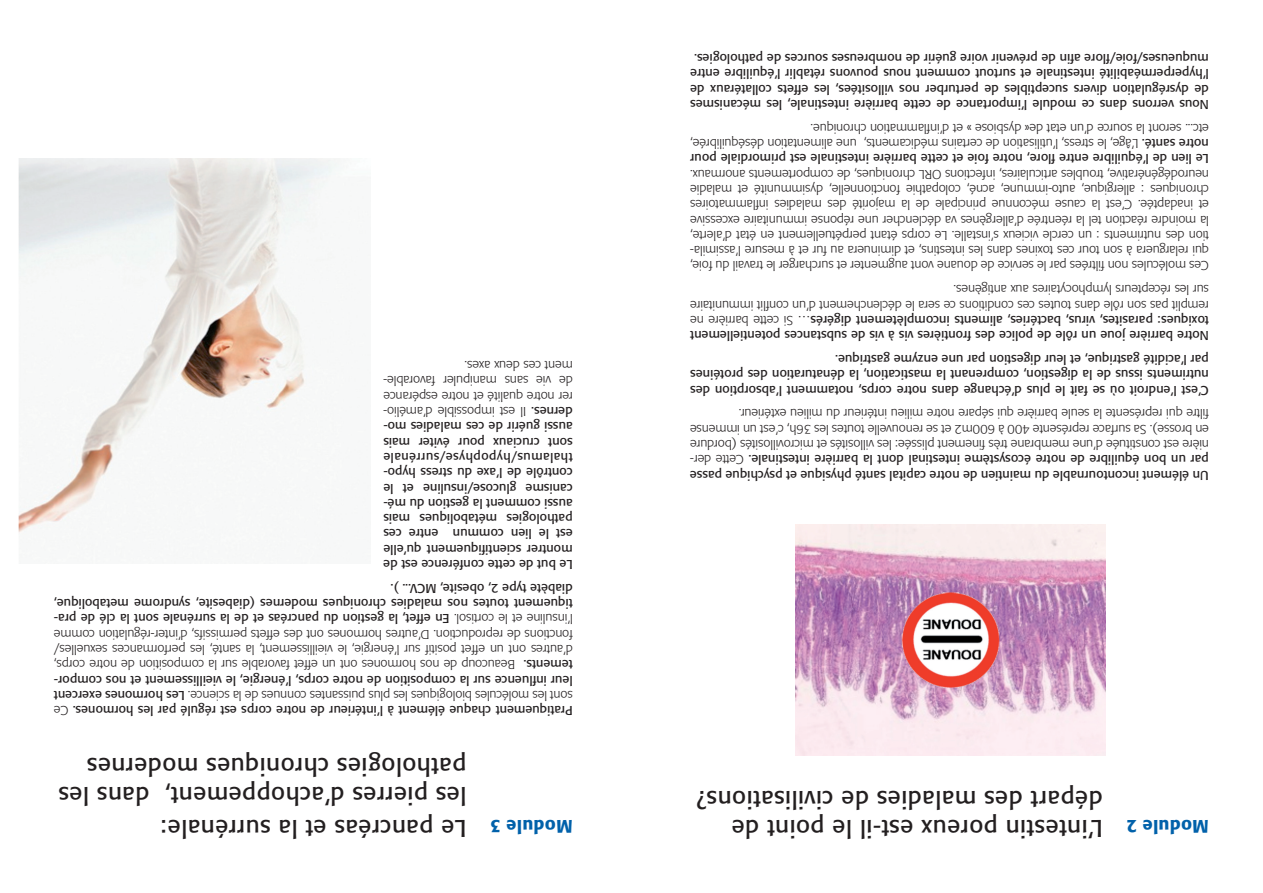
<style>
.page{position:relative;width:1263px;height:893px;background:#fff}
.page>*{position:absolute;margin:0;border:0;box-sizing:border-box;transform-origin:0 0}
.t1{font:24px/28.8px "Formata";letter-spacing:.02em;color:#231f20}
.t2{font:500 18px "Formata";letter-spacing:.02em;color:#0161aa}
.t3{font:300 12.75px/15.3px "Formata";color:#231f20;text-align:justify}
.t4{font:12.75px/15.3px "Formata";color:#231f20;text-align:justify}
.s1{font-weight:300}
.s2{font-weight:400}
</style>
<div class="page">
<img style="left:796px;top:524px;width:309px;height:231px">
<img style="left:18px;top:158px;width:321px;height:375px">
<p class="t4" style="left:573px;top:572px;width:191px;rotate:-180deg">Le but de cette conférence est de montrer scientifiquement qu’elle est le lien commun entre ces pathologies métaboliques mais aussi comment la gestion du mé&shy;canisme glucose/insuline et le contrôle de l’axe du stress hypo&shy;thalamus/hypophyse/surrénale sont cruciaux pour éviter mais aussi guérir de ces maladies mo&shy;dernes. <span class="s1">Il est impossible d’amélio&shy;rer notre qualité et notre espérance de vie sans manipuler favorable&shy;ment ces deux axes.</span></p>
<p class="t3" style="left:573px;top:657px;width:520px;rotate:-180deg">d’autres ont un effet positif sur l’énergie, le vieillissement, la santé, les performances sexuelles/ fonctions de reproduction. D’autres hormones ont des effets permissifs, d’inter-régulation comme l’insuline et le cortisol. <span class="s2">En effet, la gestion du pancréas et de la surrénale sont la clé de pra&shy;tiquement toutes nos maladies chroniques modernes (diabesite, syndrome metabolique, diabète type 2, obesite, MCV... ).</span></p>
<p class="t3" style="left:515px;top:672px;width:462px;rotate:-180deg">Beaucoup de nos hormones ont un effet favorable sur la composition de notre corps,</p>
<p class="t4" style="left:573px;top:672px;width:51px;rotate:-180deg">tements.</p>
<p class="t4" style="left:573px;top:718px;width:520px;rotate:-180deg">Pratiquement chaque élément à l’intérieur de notre corps est régulé par les hormones. <span class="s1">Ce sont les molécules biologiques les plus puissantes connues de la science.</span> Les hormones exercent leur influence sur la composition de notre corps, l’énergie, le vieillissement et nos compor-</p>
<h1 class="t1" style="left:466px;top:810px;width:409px;rotate:-180deg">les pierres d’achoppement, dans les pathologies chroniques modernes</h1>
<h1 class="t1" style="left:466px;top:843px;width:307px;rotate:-180deg">Le pancréas et la surrénale:</h1>
<h2 class="t2" style="left:573px;top:837px;width:84px;rotate:-180deg">Module 3</h2>
<p class="t4" style="left:1209px;top:112px;width:520px;rotate:-180deg">Nous verrons dans ce module l’importance de cette barrière intestinale, les mécanismes de dysrégulation divers suceptibles de perturber nos villositées, les effets collatéraux de l’hyperperméabilité intestinale et surtout comment nous pouvons rétablir l’équilibre entre muqueuses/foie/flore afin de prévenir voire guérir de nombreuses sources de pathologies.</p>
<p class="t3" style="left:1209px;top:166px;width:520px;rotate:-180deg"><span class="s2">Le lien de l’équilibre entre flore, notre foie et cette barrière intestinale est primordiale pour notre santé.</span> L’âge, le stress, l’utilisation de certains médicaments, une alimentation déséquilibrée, etc... seront la source d’un etat de« dysbiose » et d’inflammation chronique.</p>
<p class="t3" style="left:1209px;top:273px;width:520px;rotate:-180deg">Ces molécules non filtrées par le service de douane vont augmenter et surcharger le travail du foie, qui relarguera à son tour ces toxines dans les intestins, et diminuera au fur et à mesure l’assimila&shy;tion des nutriments : un cercle vicieux s’installe. Le corps étant perpétuellement en état d’alerte, la moindre réaction tel la réentrée d’allergènes va déclencher une réponse immunitaire excessive et inadaptée. C’est la cause méconnue principale de la majorité des maladies inflammatoires chroniques : allergique, auto-immune, acné, colopathie fonctionnelle, dysimmunité et maladie neurodégénérative, troubles articulaires, infections ORL chroniques, de comportements anormaux.</p>
<p class="t4" style="left:1209px;top:343px;width:520px;rotate:-180deg">Notre barrière joue un rôle de police des frontières vis à vis de substances potentiellement toxiques: parasites, virus, bactéries, aliments incomplètement digérés… <span class="s1">Si cette barrière ne remplit pas son rôle dans toutes ces conditions ce sera le déclenchement d’un conflit immunitaire sur les récepteurs lymphocytaires aux antigènes.</span></p>
<p class="t4" style="left:1209px;top:398px;width:520px;rotate:-180deg">C’est l’endroit où se fait le plus d’échange dans notre corps, notamment l’absorption des nutriments issus de la digestion, comprenant la mastication, la dénaturation des protéines par l’acidité gastrique, et leur digestion par une enzyme gastrique.</p>
<p class="t3" style="left:1209px;top:483px;width:520px;rotate:-180deg"><span class="s2">Un élément incontournable du maintien de notre capital santé physique et psychique passe par un bon équilibre de notre écosystème intestinal dont la barrière intestinale.</span> Cette der&shy;nière est constituée d’une membrane très finement plissée: les villosités et microvillosités (bordure en brosse). Sa surface représente 400 à 600m2 et se renouvelle toutes les 36h, c’est un immense filtre qui représente la seule barrière qui sépare notre milieu intérieur du milieu extérieur.</p>
<h1 class="t1" style="left:1103px;top:814px;width:408px;rotate:-180deg">départ des maladies de civilisations?</h1>
<h1 class="t1" style="left:1103px;top:843px;width:372px;rotate:-180deg">L’intestin poreux est-il le point de</h1>
<h2 class="t2" style="left:1209px;top:837px;width:84px;rotate:-180deg">Module 2</h2>
</div>
